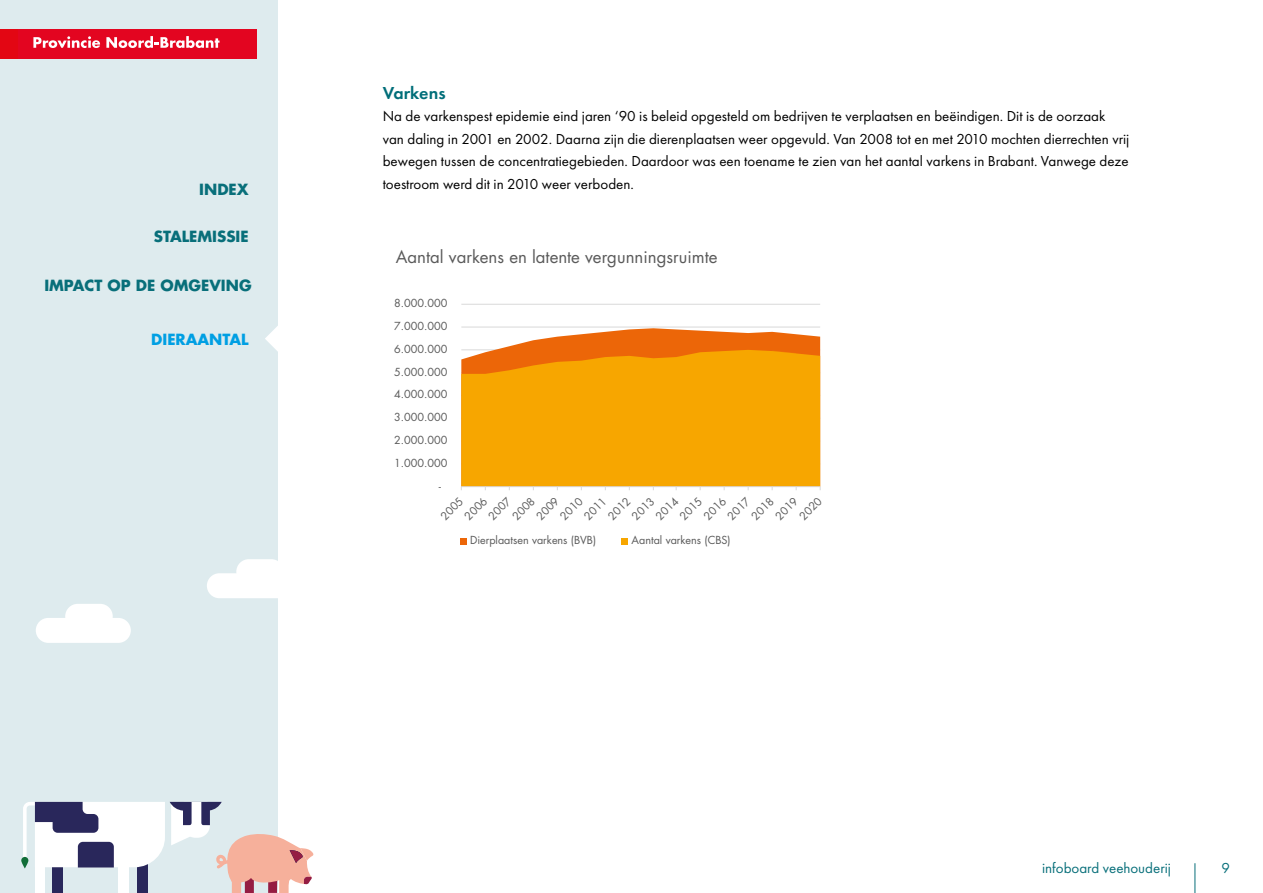
<style>
.page{position:relative;width:1263px;height:893px;background:#fff}
.page>*{position:absolute;margin:0;border:0;box-sizing:border-box;transform-origin:0 0}
.heading_4{font:600 18px "Futura PT";color:#006e79}
.t1{font:16.8px "Futura Std";color:#5a5a5a}
.body{font:15px/22.5px "Futura PT";color:#000}
.t2{font:700 15px "Futura Std";color:#086f7a}
.t3{font:15px "Futura PT";color:#086f7a}
.t4{font:700 15px "Futura Std";color:#009fe3}
.t5{font:10.8px "Futura Std";color:#5a5a5a}
</style>
<div class="page">
<hr style="left:1195px;top:863px;width:1px;height:30px;background:#086f7a">
<div style="left:0;top:0;width:278px;height:893px;background:#deebee"></div>
<div style="left:36px;top:618px;width:95px;height:25px;background:#fff;border-radius:12px"></div>
<div style="left:65px;top:604px;width:48px;height:25px;background:#fff;border-radius:12px"></div>
<div style="left:207px;top:573px;width:95px;height:25px;background:#fff;border-radius:12px"></div>
<div style="left:236px;top:559px;width:48px;height:25px;background:#fff;border-radius:12px"></div>
<svg style="left:265px;top:326px;width:13px;height:25px"></svg>
<div style="left:0;top:29px;width:256px;height:29px;background:#e30613"></div>
<div style="left:18px;top:29px;width:238px;height:29px;background:#e30520"></div>
<svg style="left:33px;top:36px;width:67px;height:12px"></svg>
<svg style="left:106px;top:36px;width:114px;height:12px"></svg>
<svg style="left:23px;top:802px;width:291px;height:91px"></svg>
<div style="left:232px;top:876px;width:9px;height:17px;background:#f6b09b"></div>
<hr style="left:461px;top:327px;width:359px;height:1px;background:#d9d9d9">
<hr style="left:461px;top:304px;width:359px;height:1px;background:#d9d9d9">
<svg style="left:461px;top:328px;width:359px;height:22px;fill:#ec6608"></svg>
<svg style="left:461px;top:350px;width:359px;height:136px;background:#f6a201"></svg>
<hr style="left:461px;top:486px;width:359px;height:1px;background:#d9d9d9">
<svg style="left:461px;top:538px;width:6px;height:6px"></svg>
<svg style="left:621px;top:538px;width:6px;height:6px"></svg>
<p class="t2" style="left:199px;top:180px;width:51px">INDEX</p>
<p class="t2" style="left:154px;top:226px;width:96px">STALEMISSIE</p>
<p class="t2" style="left:44px;top:276px;width:209px">IMPACT OP DE OMGEVING</p>
<p class="t4" style="left:151px;top:330px;width:99px">DIERAANTAL</p>
<h4 class="heading_4" style="left:383px;top:81px;width:64px">Varkens</h4>
<p class="body" style="left:383px;top:105px;width:748px">Na de varkenspest epidemie eind jaren ‘90 is beleid opgesteld om bedrijven te verplaatsen en beëindigen. Dit is de oorzaak van daling in 2001 en 2002. Daarna zijn die dierenplaatsen weer opgevuld. Van 2008 tot en met 2010 mochten dierrechten vrij bewegen tussen de concentratiegebieden. Daardoor was een toename te zien van het aantal varkens in Brabant. Vanwege deze toestroom werd dit in 2010 weer verboden.</p>
<p class="t1" style="left:396px;top:246px;width:323px">Aantal varkens en latente vergunningsruimte</p>
<p class="t5" style="left:394px;top:296px;width:55px">8.000.000</p>
<p class="t5" style="left:394px;top:319px;width:55px">7.000.000</p>
<p class="t5" style="left:394px;top:342px;width:55px">6.000.000</p>
<p class="t5" style="left:394px;top:365px;width:55px">5.000.000</p>
<p class="t5" style="left:394px;top:388px;width:55px">4.000.000</p>
<p class="t5" style="left:394px;top:410px;width:55px">3.000.000</p>
<p class="t5" style="left:394px;top:433px;width:55px">2.000.000</p>
<p class="t5" style="left:394px;top:456px;width:55px">1.000.000</p>
<p class="t5" style="left:439px;top:479px;width:4px">-</p>
<p class="t5" style="left:438px;top:513px;width:28px;rotate:-45deg">2005</p>
<p class="t5" style="left:462px;top:513px;width:28px;rotate:-45deg">2006</p>
<p class="t5" style="left:485px;top:513px;width:28px;rotate:-45deg">2007</p>
<p class="t5" style="left:509px;top:513px;width:28px;rotate:-45deg">2008</p>
<p class="t5" style="left:533px;top:513px;width:28px;rotate:-45deg">2009</p>
<p class="t5" style="left:557px;top:513px;width:28px;rotate:-45deg">2010</p>
<p class="t5" style="left:581px;top:513px;width:28px;rotate:-45deg">2011</p>
<p class="t5" style="left:605px;top:513px;width:28px;rotate:-45deg">2012</p>
<p class="t5" style="left:629px;top:513px;width:28px;rotate:-45deg">2013</p>
<p class="t5" style="left:653px;top:513px;width:28px;rotate:-45deg">2014</p>
<p class="t5" style="left:677px;top:513px;width:28px;rotate:-45deg">2015</p>
<p class="t5" style="left:701px;top:513px;width:28px;rotate:-45deg">2016</p>
<p class="t5" style="left:725px;top:513px;width:28px;rotate:-45deg">2017</p>
<p class="t5" style="left:748px;top:513px;width:28px;rotate:-45deg">2018</p>
<p class="t5" style="left:772px;top:513px;width:28px;rotate:-45deg">2019</p>
<p class="t5" style="left:796px;top:513px;width:28px;rotate:-45deg">2020</p>
<p class="t5" style="left:470px;top:533px;width:128px">Dierplaatsen varkens (BVB)</p>
<p class="t5" style="left:632px;top:533px;width:101px">Aantal varkens (CBS)</p>
<p class="t3" style="left:1042px;top:859px;width:130px">infoboard veehouderij</p>
<p class="t3" style="left:1221px;top:859px;width:10px">9</p>
</div>
